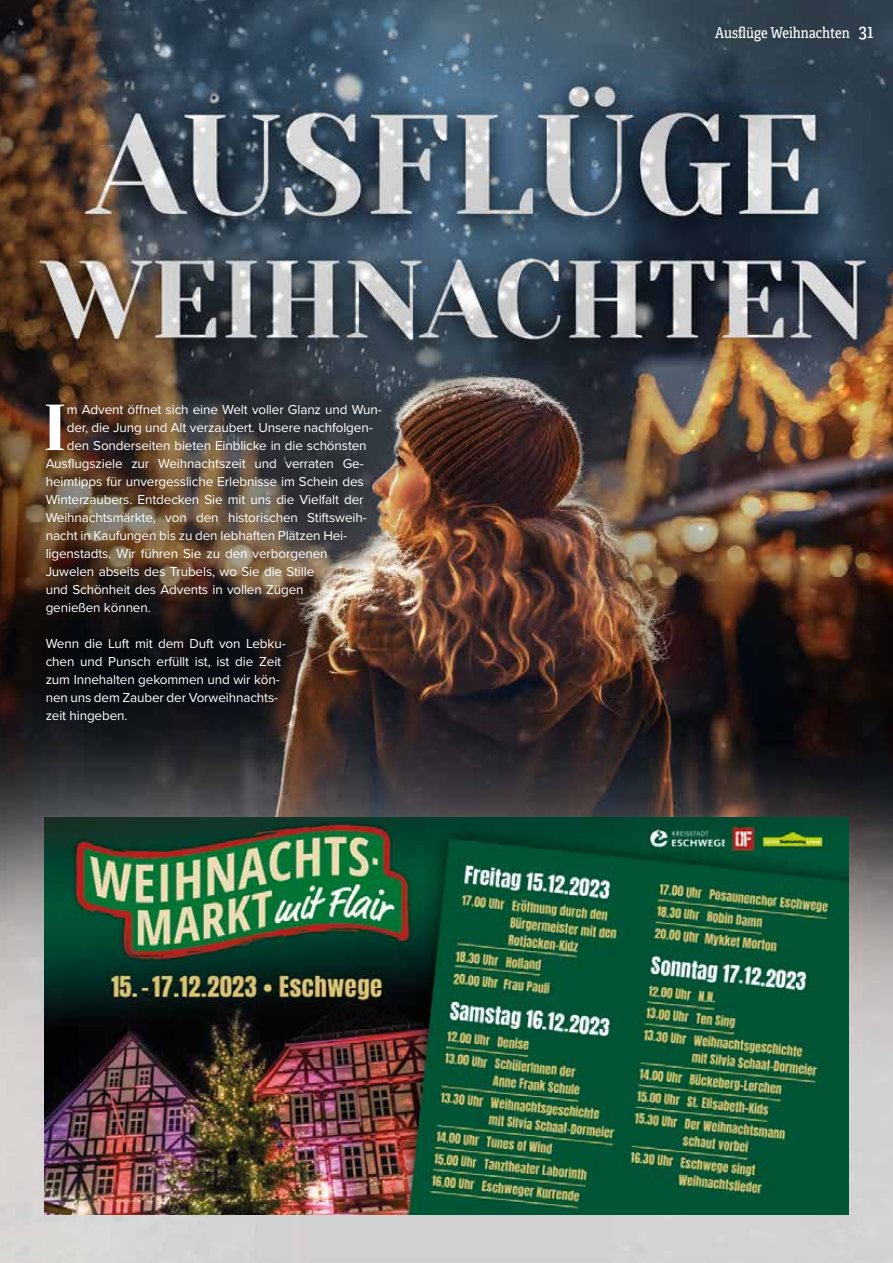
<style>
.page{position:relative;width:893px;height:1263px;background:#fff}
.page>*{position:absolute;margin:0;border:0;box-sizing:border-box;transform-origin:0 0}
.t1{font:64.95px "Yeseva One";color:#fff}
.t2{font:15px "Adelle Condensed";color:#fff}
.t3{font:13.5px/18px "Proxima Nova";letter-spacing:-.01em;color:#fff}
.s1{font-size:19.5px}
</style>
<div class="page">
<img style="left:0;top:0;width:893px;height:1263px">
<img style="left:45px;top:817px;width:803px;height:397px">
<h1 class="t1" style="left:42px;top:380px;width:26px">I</h1>
<p class="t3" style="left:67px;top:400px;width:316px">m Advent öffnet sich eine Welt voller Glanz und Wun-</p>
<p class="t3" style="left:67px;top:418px;width:307px">der, die Jung und Alt verzaubert. Unsere nachfolgen-</p>
<p class="t3" style="left:67px;top:436px;width:301px">den Sonderseiten bieten Einblicke in die schönsten</p>
<p class="t3" style="left:46px;top:454px;width:319px">Ausflugsziele zur Weihnachtszeit und verraten Ge-</p>
<p class="t3" style="left:46px;top:472px;width:320px">heimtipps für unvergessliche Erlebnisse im Schein des</p>
<p class="t3" style="left:46px;top:490px;width:319px">Winterzaubers. Entdecken Sie mit uns die Vielfalt der</p>
<p class="t3" style="left:46px;top:508px;width:323px">Weihnachtsmärkte, von den historischen Stiftsweih-</p>
<p class="t3" style="left:46px;top:526px;width:303px">nacht in Kaufungen bis zu den lebhaften Plätzen Hei-</p>
<p class="t3" style="left:46px;top:544px;width:283px">ligenstadts. Wir führen Sie zu den verborgenen</p>
<p class="t3" style="left:46px;top:562px;width:270px">Juwelen abseits des Trubels, wo Sie die Stille</p>
<p class="t3" style="left:46px;top:580px;width:260px">und Schönheit des Advents in vollen Zügen</p>
<p class="t3" style="left:46px;top:598px;width:107px">genießen können.</p>
<p class="t3" style="left:46px;top:634px;width:242px">Wenn die Luft mit dem Duft von Lebku&shy;chen und Punsch erfüllt ist, ist die Zeit zum Innehalten gekommen und wir kön&shy;nen uns dem Zauber der Vorweihnachts&shy;zeit hingeben.</p>
<p class="t2" style="left:715px;top:24px;width:160px">Ausflüge Weihnachten <span class="s1">31</span></p>
</div>
